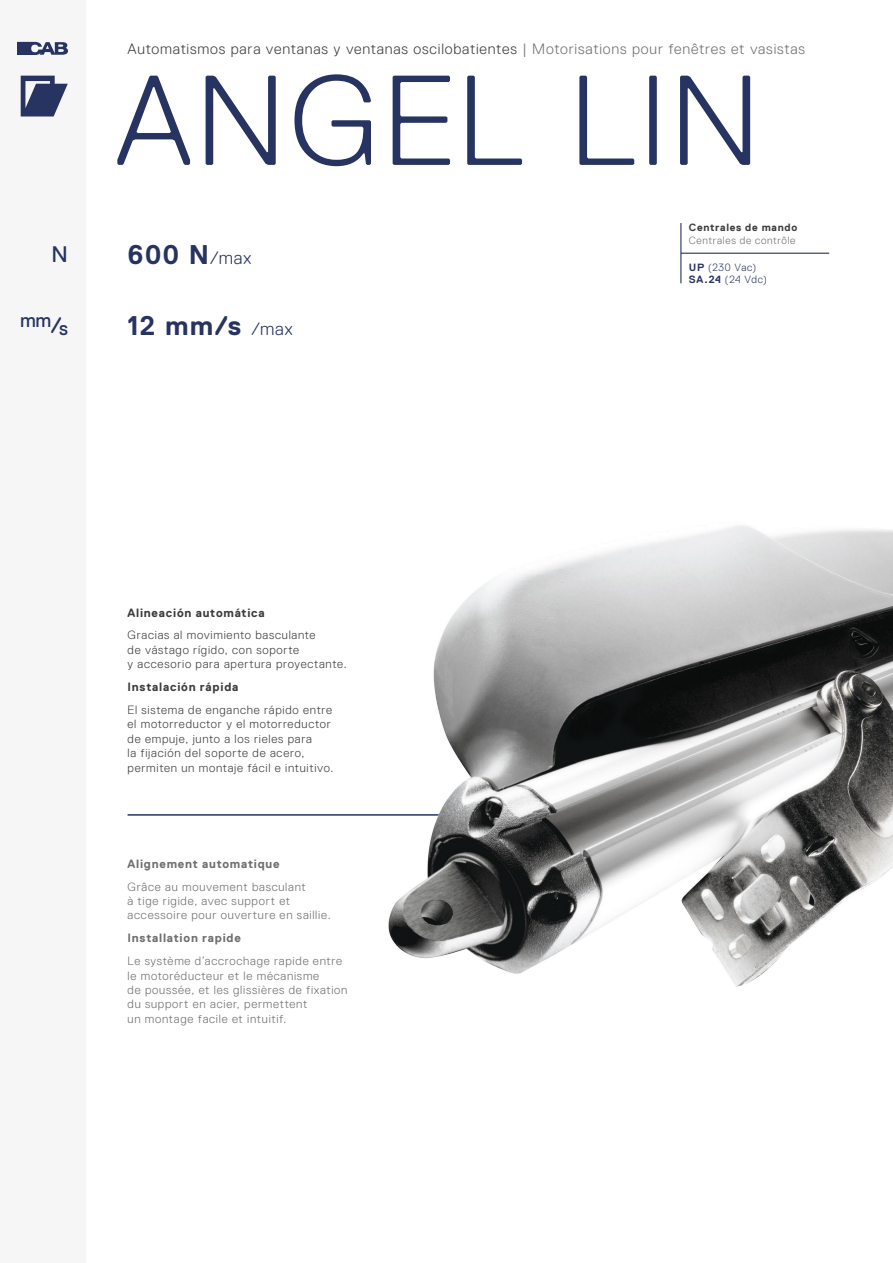
<style>
.page{position:relative;width:893px;height:1263px;background:#fff}
.page>*{position:absolute;margin:0;border:0;box-sizing:border-box;transform-origin:0 0}
.t1{font:300 127.5px "Replica";letter-spacing:.025em;color:#273461}
.t2{font:700 27px "Replica";letter-spacing:.055em;color:#273461}
.t3{font:22.5px "Replica";color:#273461}
.t4{font:19.5px "Replica";color:#273461}
.t5{font:300 15px "Replica";letter-spacing:.055em;color:#3c3c3b}
.t6{font:300 12px/14.4px "Replica";letter-spacing:.06em;color:#3c3c3b}
.t7{font:300 12px/14.4px "Replica";letter-spacing:.06em;color:#706f6f}
.t8{font:700 12px "Replica";letter-spacing:.065em;color:#706f6f}
.t9{font:700 12px "Replica";letter-spacing:.065em;color:#3c3c3b}
.t10{font:300 10.5px/12.6px "Replica";letter-spacing:.055em;color:#273461}
.t11{font:300 10.5px "Replica";letter-spacing:.065em;color:#706f6f}
.t12{font:700 10.5px "Replica";letter-spacing:.07em;color:#3c3c3b}
.s1{font-size:22.5px}
.s2{color:#706f6f}
.s3{font-weight:300;font-size:18px}
.s4{font-weight:700}
</style>
<div class="page">
<div style="left:0;top:0;width:85px;height:1263px;background:#f6f6f6"></div>
<svg style="left:17px;top:42px;width:51px;height:13px"></svg>
<hr style="left:128px;top:814px;width:524px;height:2px;background:#273461">
<svg style="left:21px;top:76px;width:47px;height:40px"></svg>
<img style="left:343px;top:525px;width:550px;height:462px">
<hr style="left:681px;top:253px;width:148px;height:1px;background:#273461">
<hr style="left:680px;top:223px;width:1px;height:60px;background:#273461">
<h3 class="t3" style="left:52px;top:242px;width:18px">N</h3>
<h3 class="t4" style="left:20px;top:309px;width:49px">mm<span class="s1">/</span>s</h3>
<p class="t5" style="left:128px;top:41px;width:679px">Automatismos para ventanas y ventanas oscilobatientes <span class="s2">| Motorisations pour fenêtres et vasistas</span></p>
<h1 class="t1" style="left:115px;top:50px;width:647px">ANGEL LIN</h1>
<h2 class="t2" style="left:128px;top:240px;width:125px">600 N<span class="s3">/max</span></h2>
<h2 class="t2" style="left:128px;top:310px;width:167px">12 mm/s <span class="s3">/max</span></h2>
<p class="t12" style="left:689px;top:222px;width:110px">Centrales de mando</p>
<p class="t11" style="left:689px;top:234px;width:108px">Centrales de contrôle</p>
<p class="t10" style="left:689px;top:261px;width:79px"><span class="s4">UP</span> (230 Vac)<br><span class="s4">SA.24</span> (24 Vdc)</p>
<p class="t9" style="left:128px;top:606px;width:139px">Alineación automática</p>
<p class="t6" style="left:128px;top:628px;width:221px">Gracias al movimiento basculante<br>de vástago rígido, con soporte<br>y accesorio para apertura proyectante.</p>
<p class="t9" style="left:128px;top:680px;width:112px">Instalación rápida</p>
<p class="t6" style="left:128px;top:703px;width:207px">El sistema de enganche rápido entre el motorreductor y el motorreductor de empuje, junto a los rieles para<br>la fijación del soporte de acero, permiten un montaje fácil e intuitivo.</p>
<p class="t8" style="left:128px;top:857px;width:154px">Alignement automatique</p>
<p class="t7" style="left:128px;top:879px;width:204px">Grâce au mouvement basculant<br>à tige rigide, avec support et accessoire pour ouverture en saillie.</p>
<p class="t8" style="left:128px;top:931px;width:115px">Installation rapide</p>
<p class="t7" style="left:128px;top:954px;width:221px">Le système d’accrochage rapide entre le motoréducteur et le mécanisme<br>de poussée, et les glissières de fixation du support en acier, permettent<br>un montage facile et intuitif.</p>
</div>
